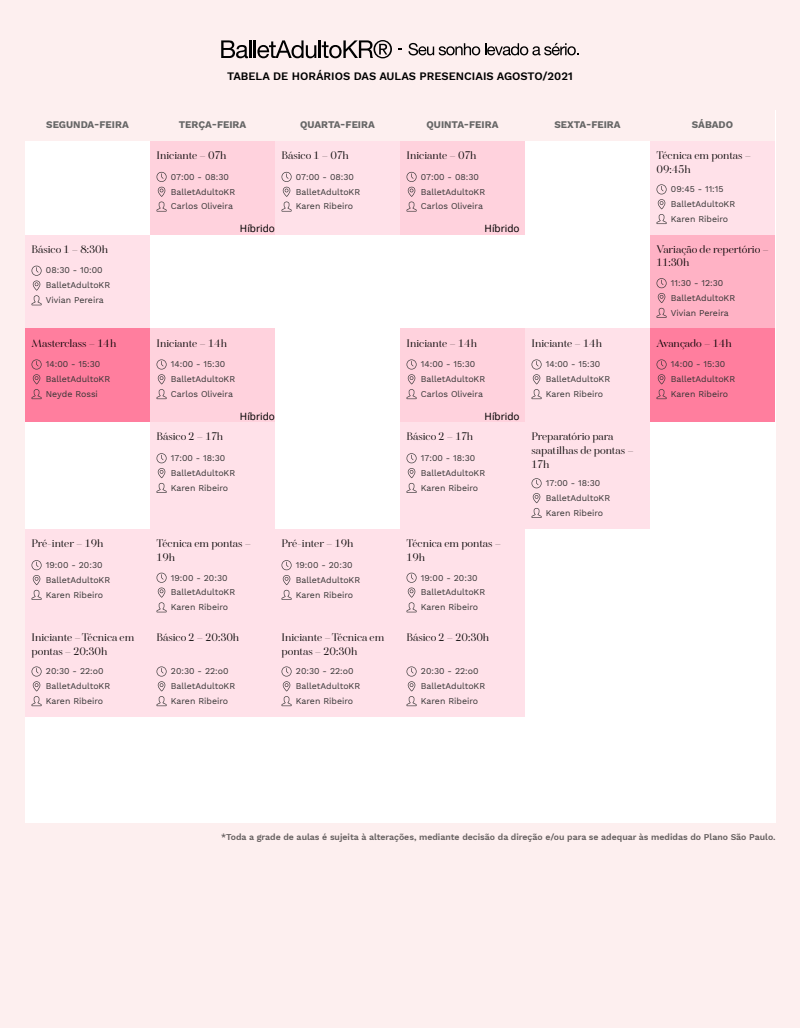
<style>
.page{position:relative;width:800px;height:1028px;background:#fdefef}
.page>*{position:absolute;margin:0;border:0;box-sizing:border-box;transform-origin:0 0}
.t1{font:11.25px/13.5px "Balerno Rg F";color:#000}
.t2{font:600 11.25px "Work Sans";color:#000}
.t3{font:700 10px "Work Sans";color:#666}
.t4{font:10px "Noto Sans";color:#000}
.t5{font:8.75px/14.8px "Work Sans";color:#333}
.t6{font:600 8.75px "Work Sans";color:#000}
</style>
<div class="page">
<div style="left:25px;top:110px;width:751px;height:712px;background:#fff"></div>
<div style="left:26px;top:111px;width:124px;height:30px;background:#fdefef"></div>
<div style="left:151px;top:111px;width:124px;height:30px;background:#fdefef"></div>
<div style="left:276px;top:111px;width:124px;height:30px;background:#fdefef"></div>
<div style="left:401px;top:111px;width:124px;height:30px;background:#fdefef"></div>
<div style="left:526px;top:111px;width:124px;height:30px;background:#fdefef"></div>
<div style="left:651px;top:111px;width:124px;height:30px;background:#fdefef"></div>
<div style="left:151px;top:141px;width:124px;height:93px;background:#ffd2dd"></div>
<svg style="left:157px;top:172px;width:10px;height:39px"></svg>
<div style="left:401px;top:141px;width:124px;height:93px;background:#ffd2dd"></div>
<svg style="left:407px;top:172px;width:10px;height:39px"></svg>
<div style="left:276px;top:141px;width:124px;height:93px;background:#ffe1e9"></div>
<svg style="left:282px;top:172px;width:10px;height:39px"></svg>
<div style="left:151px;top:329px;width:124px;height:93px;background:#ffd2dd"></div>
<svg style="left:157px;top:359px;width:10px;height:40px"></svg>
<div style="left:401px;top:329px;width:124px;height:93px;background:#ffd2dd"></div>
<svg style="left:407px;top:359px;width:10px;height:40px"></svg>
<div style="left:651px;top:235px;width:124px;height:93px;background:#ffb2c5"></div>
<svg style="left:657px;top:278px;width:10px;height:40px"></svg>
<div style="left:651px;top:141px;width:124px;height:93px;background:#ffe1e9"></div>
<svg style="left:657px;top:184px;width:10px;height:40px"></svg>
<div style="left:26px;top:235px;width:124px;height:93px;background:#ffe1e9"></div>
<svg style="left:32px;top:266px;width:10px;height:39px"></svg>
<div style="left:26px;top:329px;width:124px;height:93px;background:#ff7e9e"></div>
<svg style="left:32px;top:359px;width:10px;height:40px"></svg>
<div style="left:526px;top:329px;width:124px;height:93px;background:#ffe1e9"></div>
<svg style="left:532px;top:359px;width:10px;height:40px"></svg>
<div style="left:151px;top:529px;width:124px;height:93px;background:#ffe1e9"></div>
<svg style="left:157px;top:572px;width:10px;height:40px"></svg>
<div style="left:26px;top:623px;width:124px;height:93px;background:#ffe1e9"></div>
<svg style="left:32px;top:666px;width:10px;height:40px"></svg>
<div style="left:151px;top:623px;width:124px;height:93px;background:#ffe1e9"></div>
<svg style="left:157px;top:666px;width:10px;height:40px"></svg>
<div style="left:401px;top:623px;width:124px;height:93px;background:#ffe1e9"></div>
<svg style="left:407px;top:666px;width:10px;height:40px"></svg>
<div style="left:276px;top:623px;width:124px;height:93px;background:#ffe1e9"></div>
<svg style="left:282px;top:666px;width:10px;height:40px"></svg>
<div style="left:526px;top:422px;width:124px;height:107px;background:#ffe1e9"></div>
<svg style="left:532px;top:478px;width:10px;height:40px"></svg>
<div style="left:151px;top:422px;width:124px;height:107px;background:#ffe1e9"></div>
<svg style="left:157px;top:453px;width:10px;height:40px"></svg>
<div style="left:401px;top:529px;width:124px;height:93px;background:#ffe1e9"></div>
<svg style="left:407px;top:572px;width:10px;height:40px"></svg>
<div style="left:401px;top:422px;width:124px;height:107px;background:#ffe1e9"></div>
<svg style="left:407px;top:453px;width:10px;height:40px"></svg>
<div style="left:26px;top:529px;width:124px;height:93px;background:#ffe1e9"></div>
<svg style="left:32px;top:560px;width:10px;height:40px"></svg>
<div style="left:276px;top:529px;width:124px;height:93px;background:#ffe1e9"></div>
<svg style="left:282px;top:560px;width:10px;height:40px"></svg>
<div style="left:651px;top:329px;width:124px;height:93px;background:#ff7e9e"></div>
<svg style="left:657px;top:359px;width:10px;height:40px"></svg>
<svg style="left:221px;top:40px;width:171px;height:18px"></svg>
<svg style="left:408px;top:43px;width:171px;height:12px"></svg>
<p class="t2" style="left:227px;top:67px;width:347px">TABELA DE HORÁRIOS DAS AULAS PRESENCIAIS AGOSTO/2021</p>
<p class="t3" style="left:46px;top:117px;width:84px">SEGUNDA-FEIRA</p>
<p class="t3" style="left:179px;top:117px;width:69px">TERÇA-FEIRA</p>
<p class="t3" style="left:300px;top:117px;width:76px">QUARTA-FEIRA</p>
<p class="t3" style="left:427px;top:117px;width:73px">QUINTA-FEIRA</p>
<p class="t3" style="left:554px;top:117px;width:68px">SEXTA-FEIRA</p>
<p class="t3" style="left:692px;top:117px;width:43px">SÁBADO</p>
<p class="t1" style="left:157px;top:150px;width:72px">Iniciante – 07h</p>
<p class="t5" style="left:171px;top:170px;width:66px">07:00 - 08:30<br>BalletAdultoKR<br>Carlos Oliveira</p>
<p class="t4" style="left:240px;top:222px;width:37px">Híbrido</p>
<p class="t1" style="left:282px;top:150px;width:69px">Básico 1 – 07h</p>
<p class="t5" style="left:296px;top:170px;width:66px">07:00 - 08:30<br>BalletAdultoKR<br>Karen Ribeiro</p>
<p class="t1" style="left:407px;top:150px;width:72px">Iniciante – 07h</p>
<p class="t5" style="left:421px;top:170px;width:66px">07:00 - 08:30<br>BalletAdultoKR<br>Carlos Oliveira</p>
<p class="t1" style="left:657px;top:150px;width:96px">Técnica em pontas –<br>09:45h</p>
<p class="t5" style="left:671px;top:182px;width:66px">09:45 - 11:15<br>BalletAdultoKR<br>Karen Ribeiro</p>
<p class="t4" style="left:485px;top:222px;width:37px">Híbrido</p>
<p class="t1" style="left:32px;top:243px;width:78px">Básico 1 – 8:30h</p>
<p class="t5" style="left:46px;top:263px;width:66px">08:30 - 10:00<br>BalletAdultoKR<br>Vivian Pereira</p>
<p class="t1" style="left:32px;top:337px;width:86px">Masterclass – 14h</p>
<p class="t5" style="left:46px;top:357px;width:66px">14:00 - 15:30<br>BalletAdultoKR<br>Neyde Rossi</p>
<p class="t1" style="left:32px;top:538px;width:73px">Pré-inter – 19h</p>
<p class="t5" style="left:46px;top:558px;width:66px">19:00 - 20:30<br>BalletAdultoKR<br>Karen Ribeiro</p>
<p class="t1" style="left:32px;top:631px;width:104px">Iniciante – Técnica em pontas – 20:30h</p>
<p class="t5" style="left:46px;top:664px;width:66px">20:30 - 22:o0<br>BalletAdultoKR<br>Karen Ribeiro</p>
<p class="t1" style="left:157px;top:337px;width:72px">Iniciante – 14h</p>
<p class="t5" style="left:171px;top:357px;width:66px">14:00 - 15:30<br>BalletAdultoKR<br>Carlos Oliveira</p>
<p class="t4" style="left:240px;top:409px;width:37px">Híbrido</p>
<p class="t1" style="left:157px;top:431px;width:68px">Básico 2 – 17h</p>
<p class="t5" style="left:171px;top:451px;width:66px">17:00 - 18:30<br>BalletAdultoKR<br>Karen Ribeiro</p>
<p class="t1" style="left:157px;top:538px;width:96px">Técnica em pontas –<br>19h</p>
<p class="t5" style="left:171px;top:570px;width:66px">19:00 - 20:30<br>BalletAdultoKR<br>Karen Ribeiro</p>
<p class="t1" style="left:157px;top:631px;width:84px">Básico 2 – 20:30h</p>
<p class="t5" style="left:171px;top:664px;width:66px">20:30 - 22:o0<br>BalletAdultoKR<br>Karen Ribeiro</p>
<p class="t1" style="left:282px;top:538px;width:73px">Pré-inter – 19h</p>
<p class="t5" style="left:296px;top:558px;width:66px">19:00 - 20:30<br>BalletAdultoKR<br>Karen Ribeiro</p>
<p class="t1" style="left:282px;top:631px;width:104px">Iniciante – Técnica em pontas – 20:30h</p>
<p class="t5" style="left:296px;top:664px;width:66px">20:30 - 22:o0<br>BalletAdultoKR<br>Karen Ribeiro</p>
<p class="t1" style="left:407px;top:337px;width:72px">Iniciante – 14h</p>
<p class="t5" style="left:421px;top:357px;width:66px">14:00 - 15:30<br>BalletAdultoKR<br>Carlos Oliveira</p>
<p class="t4" style="left:485px;top:409px;width:37px">Híbrido</p>
<p class="t1" style="left:407px;top:431px;width:68px">Básico 2 – 17h</p>
<p class="t5" style="left:421px;top:451px;width:66px">17:00 - 18:30<br>BalletAdultoKR<br>Karen Ribeiro</p>
<p class="t1" style="left:407px;top:538px;width:96px">Técnica em pontas –<br>19h</p>
<p class="t5" style="left:421px;top:570px;width:66px">19:00 - 20:30<br>BalletAdultoKR<br>Karen Ribeiro</p>
<p class="t1" style="left:407px;top:631px;width:84px">Básico 2 – 20:30h</p>
<p class="t5" style="left:421px;top:664px;width:66px">20:30 - 22:o0<br>BalletAdultoKR<br>Karen Ribeiro</p>
<p class="t1" style="left:532px;top:337px;width:72px">Iniciante – 14h</p>
<p class="t5" style="left:546px;top:357px;width:66px">14:00 - 15:30<br>BalletAdultoKR<br>Karen Ribeiro</p>
<p class="t1" style="left:532px;top:431px;width:104px">Preparatório para sapatilhas de pontas –<br>17h</p>
<p class="t5" style="left:546px;top:476px;width:66px">17:00 - 18:30<br>BalletAdultoKR<br>Karen Ribeiro</p>
<p class="t1" style="left:657px;top:243px;width:114px">Variação de repertório –<br>11:30h</p>
<p class="t5" style="left:671px;top:276px;width:66px">11:30 - 12:30<br>BalletAdultoKR<br>Vivian Pereira</p>
<p class="t1" style="left:657px;top:337px;width:77px">Avançado – 14h</p>
<p class="t5" style="left:671px;top:357px;width:66px">14:00 - 15:30<br>BalletAdultoKR<br>Karen Ribeiro</p>
<p class="t6" style="left:221px;top:830px;width:556px">*Toda a grade de aulas é sujeita à alterações, mediante decisão da direção e/ou para se adequar às medidas do Plano São Paulo.</p>
</div>
